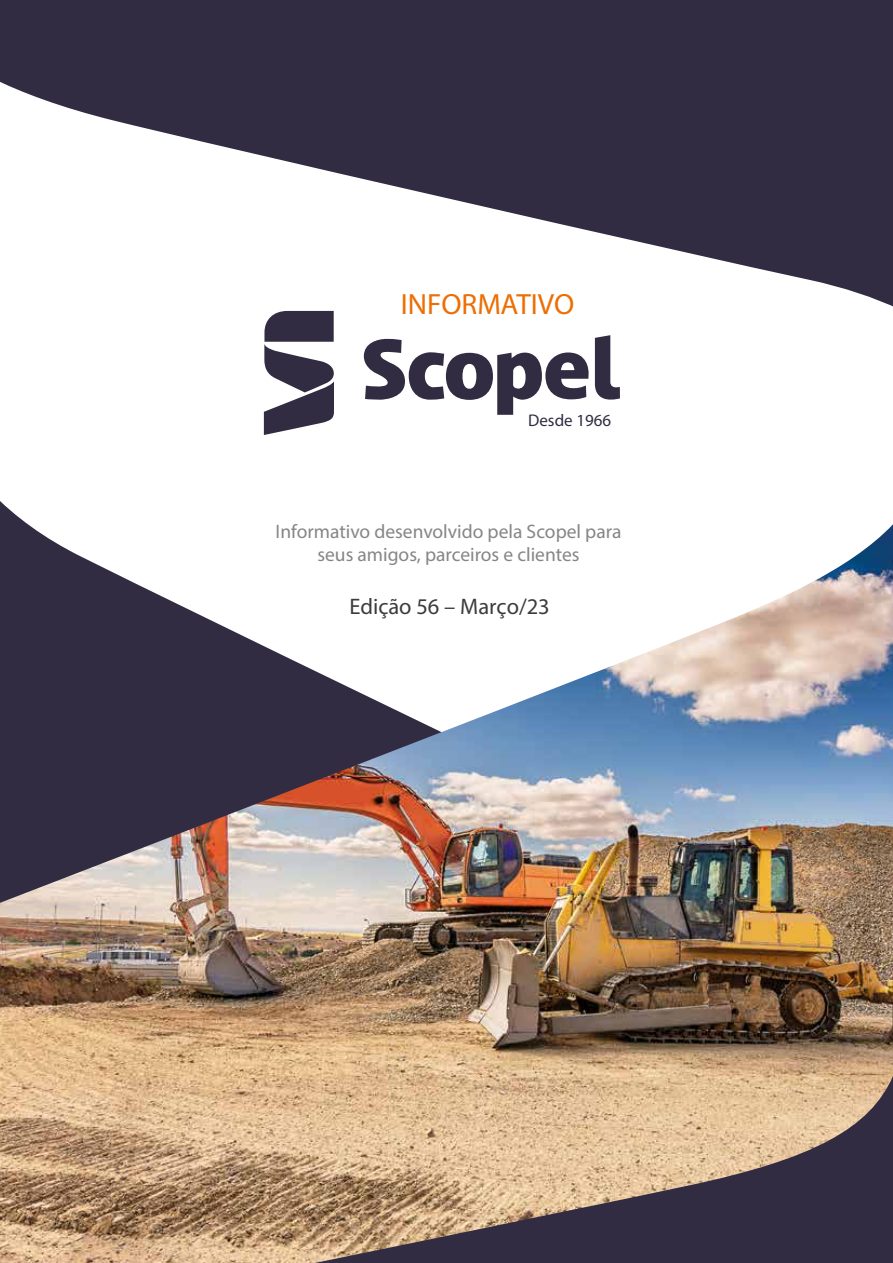
<style>
.page{position:relative;width:893px;height:1263px;background:#322c42}
.page>*{position:absolute;margin:0;border:0;box-sizing:border-box;transform-origin:0 0}
.t1{font:29.25px "Myriad Pro";color:#ec6e04}
.t2{font:22.5px "Myriad Pro";color:#3c3c3b}
.t3{font:19.5px/23.4px "Myriad Pro";color:#868686;text-align:center}
.t4{font:16.95px "Myriad Pro";color:#322c42}
</style>
<div class="page">
<svg style="left:0;top:82px;width:893px;height:442px;fill:#fff"></svg>
<svg style="left:264px;top:311px;width:70px;height:124px"></svg>
<svg style="left:364px;top:339px;width:225px;height:76px"></svg>
<svg style="left:595px;top:335px;width:25px;height:65px"></svg>
<img style="left:0;top:524px;width:893px;height:739px">
<h1 class="t1" style="left:401px;top:286px;width:175px">INFORMATIVO</h1>
<p class="t4" style="left:528px;top:410px;width:85px">Desde 1966</p>
<p class="t3" style="left:276px;top:519px;width:347px">Informativo desenvolvido pela Scopel para seus amigos, parceiros e clientes</p>
<p class="t2" style="left:349px;top:592px;width:202px">Edição 56 – Março/23</p>
</div>
